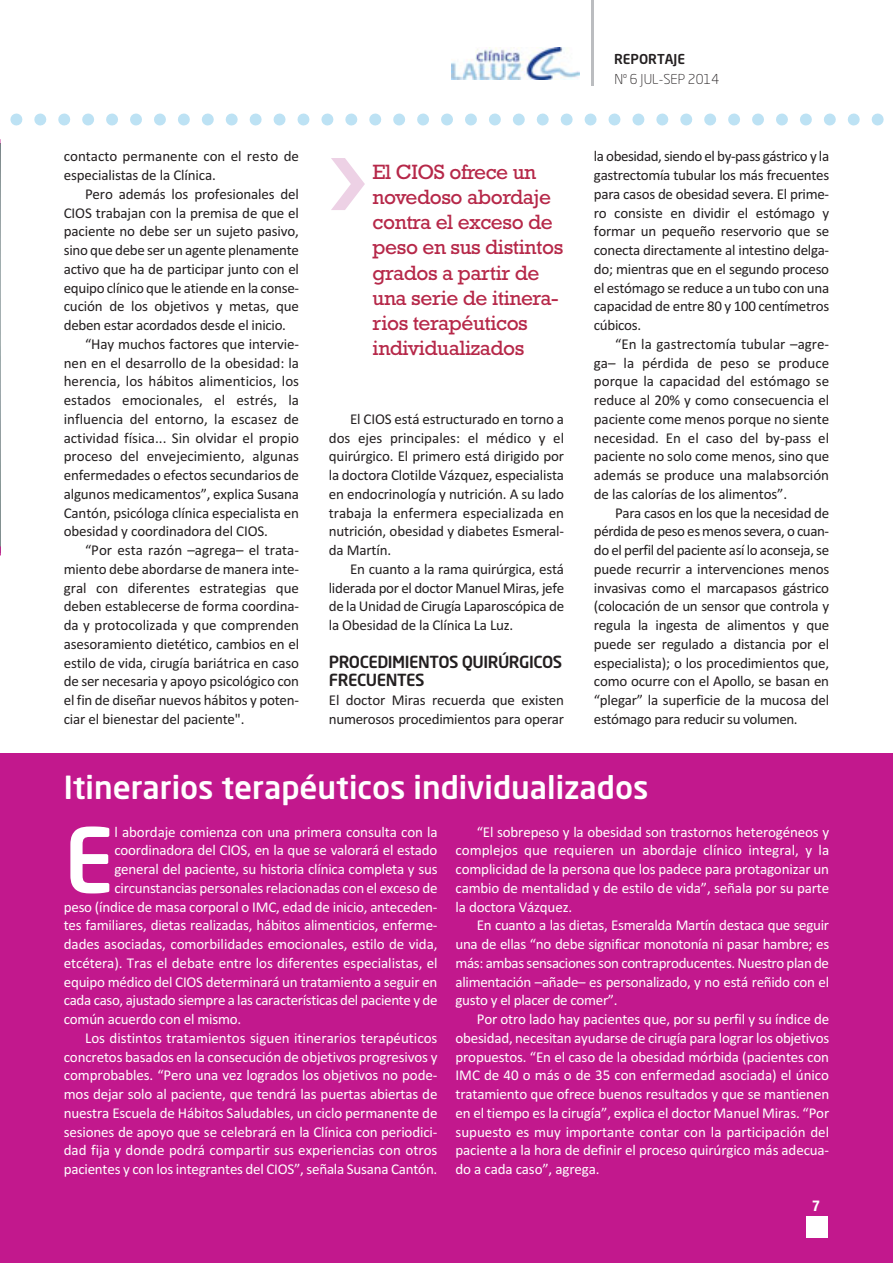
<style>
.page{position:relative;width:893px;height:1263px;background:#fff}
.page>*{position:absolute;margin:0;border:0;box-sizing:border-box;transform-origin:0 0}
.t1{font:500 88.2px "Neo Sans Pro";color:#fff}
.t2{font:500 31.5px "Neo Sans Pro";color:#fff}
.t3{font:21px/25.2px "Rockwell";letter-spacing:-.02em;color:#b62849}
.t4{font:500 16.5px/18.8px "Neo Sans Pro";letter-spacing:-.03em;color:#231f20}
.t5{font:15px/18.8px "Calibri";letter-spacing:-.01em;color:#231f20;text-align:justify}
.t6{font:15px/18.8px "Calibri";letter-spacing:-.01em;color:#fff;text-align:justify}
.t7{font:700 condensed 15px "Helvetica Neue";color:#fff}
.t8{font:300 13.5px "Neo Sans Pro";color:#231f20}
.t9{font:500 13.5px "Neo Sans Pro";color:#231f20}
</style>
<div class="page">
<div style="left:0;top:754px;width:893px;height:509px;background:#c2188d"></div>
<div style="left:806px;top:1216px;width:21px;height:21px;background:#fff"></div>
<img style="left:452px;top:47px;width:127px;height:33px">
<hr style="left:592px;top:0;width:2px;height:85px;background:#bbbdc0">
<img style="left:0;top:144px;width:1px;height:402px">
<svg style="left:10px;top:114px;width:874px;height:12px"></svg>
<p class="t5" style="left:64px;top:148px;width:237px">contacto permanente con el resto de especialistas de la Clínica.</p>
<p class="t5" style="left:85px;top:186px;width:216px">Pero además los profesionales del</p>
<p class="t5" style="left:64px;top:205px;width:237px">CIOS trabajan con la premisa de que el</p>
<p class="t5" style="left:64px;top:223px;width:237px">paciente no debe ser un sujeto pasivo,</p>
<p class="t5" style="left:64px;top:242px;width:237px">sino que debe ser un agente plenamente</p>
<p class="t5" style="left:64px;top:261px;width:237px">activo que ha de participar junto con el</p>
<p class="t5" style="left:64px;top:280px;width:237px">equipo clínico que le atiende en la conse-</p>
<p class="t5" style="left:64px;top:298px;width:237px">cución de los objetivos y metas, que</p>
<p class="t5" style="left:64px;top:317px;width:224px">deben estar acordados desde el inicio.</p>
<p class="t5" style="left:85px;top:336px;width:216px">“Hay muchos factores que intervie-</p>
<p class="t5" style="left:64px;top:355px;width:237px">nen en el desarrollo de la obesidad: la</p>
<p class="t5" style="left:64px;top:373px;width:237px">herencia, los hábitos alimenticios, los</p>
<p class="t5" style="left:64px;top:392px;width:237px">estados emocionales, el estrés, la</p>
<p class="t5" style="left:64px;top:411px;width:237px">influencia del entorno, la escasez de</p>
<p class="t5" style="left:64px;top:430px;width:237px">actividad física... Sin olvidar el propio</p>
<p class="t5" style="left:64px;top:448px;width:237px">proceso del envejecimiento, algunas</p>
<p class="t5" style="left:64px;top:467px;width:237px">enfermedades o efectos secundarios de</p>
<p class="t5" style="left:64px;top:486px;width:237px">algunos medicamentos”, explica Susana</p>
<p class="t5" style="left:64px;top:505px;width:237px">Cantón, psicóloga clínica especialista en</p>
<p class="t5" style="left:64px;top:523px;width:206px">obesidad y coordinadora del CIOS.</p>
<p class="t5" style="left:85px;top:542px;width:216px">“Por esta razón –agrega– el trata-</p>
<p class="t5" style="left:64px;top:561px;width:237px">miento debe abordarse de manera inte-</p>
<p class="t5" style="left:64px;top:580px;width:237px">gral con diferentes estrategias que</p>
<p class="t5" style="left:64px;top:598px;width:237px">deben establecerse de forma coordina-</p>
<p class="t5" style="left:64px;top:617px;width:237px">da y protocolizada y que comprenden</p>
<p class="t5" style="left:64px;top:636px;width:237px">asesoramiento dietético, cambios en el</p>
<p class="t5" style="left:64px;top:655px;width:237px">estilo de vida, cirugía bariátrica en caso</p>
<p class="t5" style="left:64px;top:673px;width:237px">de ser necesaria y apoyo psicológico con</p>
<p class="t5" style="left:64px;top:692px;width:237px">el fin de diseñar nuevos hábitos y poten-</p>
<p class="t5" style="left:64px;top:711px;width:182px">ciar el bienestar del paciente".</p>
<h3 class="t3" style="left:373px;top:161px;width:192px">El CIOS ofrece un novedoso abordaje contra el exceso de peso en sus distintos grados a partir de una serie de itinera&shy;rios terapéuticos individualizados</h3>
<p class="t5" style="left:329px;top:411px;width:237px;text-indent:21px">El CIOS está estructurado en torno a dos ejes principales: el médico y el quirúrgico. El primero está dirigido por la doctora Clotilde Vázquez, especialista en endocrinología y nutrición. A su lado trabaja la enfermera especializada en nutrición, obesidad y diabetes Esmeral&shy;da Martín.</p>
<p class="t5" style="left:329px;top:561px;width:237px;text-indent:21px">En cuanto a la rama quirúrgica, está liderada por el doctor Manuel Miras, jefe de la Unidad de Cirugía Laparoscópica de la Obesidad de la Clínica La Luz.</p>
<p class="t4" style="left:329px;top:654px;width:235px">PROCEDIMIENTOS QUIRÚRGICOS<br>FRECUENTES</p>
<p class="t5" style="left:329px;top:692px;width:237px">El doctor Miras recuerda que existen numerosos procedimientos para operar</p>
<p class="t9" style="left:614px;top:53px;width:73px">REPORTAJE</p>
<p class="t8" style="left:614px;top:74px;width:106px">Nº 6 JUL-SEP 2014</p>
<p class="t5" style="left:594px;top:148px;width:237px">la obesidad, siendo el by-pass gástrico y la gastrectomía tubular los más frecuentes para casos de obesidad severa. El prime&shy;ro consiste en dividir el estómago y formar un pequeño reservorio que se conecta directamente al intestino delga&shy;do; mientras que en el segundo proceso el estómago se reduce a un tubo con una capacidad de entre 80 y 100 centímetros cúbicos.</p>
<p class="t5" style="left:594px;top:336px;width:237px;text-indent:21px">“En la gastrectomía tubular –agre&shy;ga– la pérdida de peso se produce porque la capacidad del estómago se reduce al 20% y como consecuencia el paciente come menos porque no siente necesidad. En el caso del by-pass el paciente no solo come menos, sino que además se produce una malabsorción de las calorías de los alimentos”.</p>
<p class="t5" style="left:594px;top:505px;width:237px;text-indent:21px">Para casos en los que la necesidad de pérdida de peso es menos severa, o cuan&shy;do el perfil del paciente así lo aconseja, se puede recurrir a intervenciones menos invasivas como el marcapasos gástrico (colocación de un sensor que controla y regula la ingesta de alimentos y que puede ser regulado a distancia por el especialista); o los procedimientos que, como ocurre con el Apollo, se basan en “plegar” la superficie de la mucosa del estómago para reducir su volumen.</p>
<h2 class="t2" style="left:64px;top:775px;width:586px">Itinerarios terapéuticos individualizados</h2>
<h1 class="t1" style="left:64px;top:826px;width:52px">E</h1>
<p class="t6" style="left:115px;top:823px;width:325px">l abordaje comienza con una primera consulta con la</p>
<p class="t6" style="left:114px;top:842px;width:325px">coordinadora del CIOS, en la que se valorará el estado</p>
<p class="t6" style="left:114px;top:861px;width:325px">general del paciente, su historia clínica completa y sus</p>
<p class="t6" style="left:114px;top:880px;width:325px">circunstancias personales relacionadas con el exceso de</p>
<p class="t6" style="left:64px;top:898px;width:375px">peso (índice de masa corporal o IMC, edad de inicio, anteceden-</p>
<p class="t6" style="left:64px;top:917px;width:375px">tes familiares, dietas realizadas, hábitos alimenticios, enferme-</p>
<p class="t6" style="left:64px;top:936px;width:375px">dades asociadas, comorbilidades emocionales, estilo de vida,</p>
<p class="t6" style="left:64px;top:955px;width:375px">etcétera). Tras el debate entre los diferentes especialistas, el</p>
<p class="t6" style="left:64px;top:973px;width:375px">equipo médico del CIOS determinará un tratamiento a seguir en</p>
<p class="t6" style="left:64px;top:992px;width:375px">cada caso, ajustado siempre a las características del paciente y de</p>
<p class="t6" style="left:64px;top:1011px;width:179px">común acuerdo con el mismo.</p>
<p class="t6" style="left:85px;top:1030px;width:354px">Los distintos tratamientos siguen itinerarios terapéuticos</p>
<p class="t6" style="left:64px;top:1048px;width:375px">concretos basados en la consecución de objetivos progresivos y</p>
<p class="t6" style="left:64px;top:1067px;width:375px">comprobables. “Pero una vez logrados los objetivos no pode-</p>
<p class="t6" style="left:64px;top:1086px;width:375px">mos dejar solo al paciente, que tendrá las puertas abiertas de</p>
<p class="t6" style="left:64px;top:1105px;width:375px">nuestra Escuela de Hábitos Saludables, un ciclo permanente de</p>
<p class="t6" style="left:64px;top:1123px;width:375px">sesiones de apoyo que se celebrará en la Clínica con periodici-</p>
<p class="t6" style="left:64px;top:1142px;width:375px">dad fija y donde podrá compartir sus experiencias con otros</p>
<p class="t6" style="left:64px;top:1161px;width:375px">pacientes y con los integrantes del CIOS”, señala Susana Cantón.</p>
<p class="t6" style="left:455px;top:823px;width:375px;text-indent:21px">“El sobrepeso y la obesidad son trastornos heterogéneos y complejos que requieren un abordaje clínico integral, y la complicidad de la persona que los padece para protagonizar un cambio de mentalidad y de estilo de vida”, señala por su parte la doctora Vázquez.</p>
<p class="t6" style="left:455px;top:917px;width:375px;text-indent:21px">En cuanto a las dietas, Esmeralda Martín destaca que seguir una de ellas “no debe significar monotonía ni pasar hambre; es más: ambas sensaciones son contraproducentes. Nuestro plan de alimentación –añade– es personalizado, y no está reñido con el gusto y el placer de comer”.</p>
<p class="t6" style="left:455px;top:1011px;width:375px;text-indent:21px">Por otro lado hay pacientes que, por su perfil y su índice de obesidad, necesitan ayudarse de cirugía para lograr los objetivos propuestos. “En el caso de la obesidad mórbida (pacientes con IMC de 40 o más o de 35 con enfermedad asociada) el único tratamiento que ofrece buenos resultados y que se mantienen en el tiempo es la cirugía”, explica el doctor Manuel Miras. “Por supuesto es muy importante contar con la participación del paciente a la hora de definir el proceso quirúrgico más adecua&shy;do a cada caso”, agrega.</p>
<p class="t7" style="left:812px;top:1197px;width:9px">7</p>
</div>
